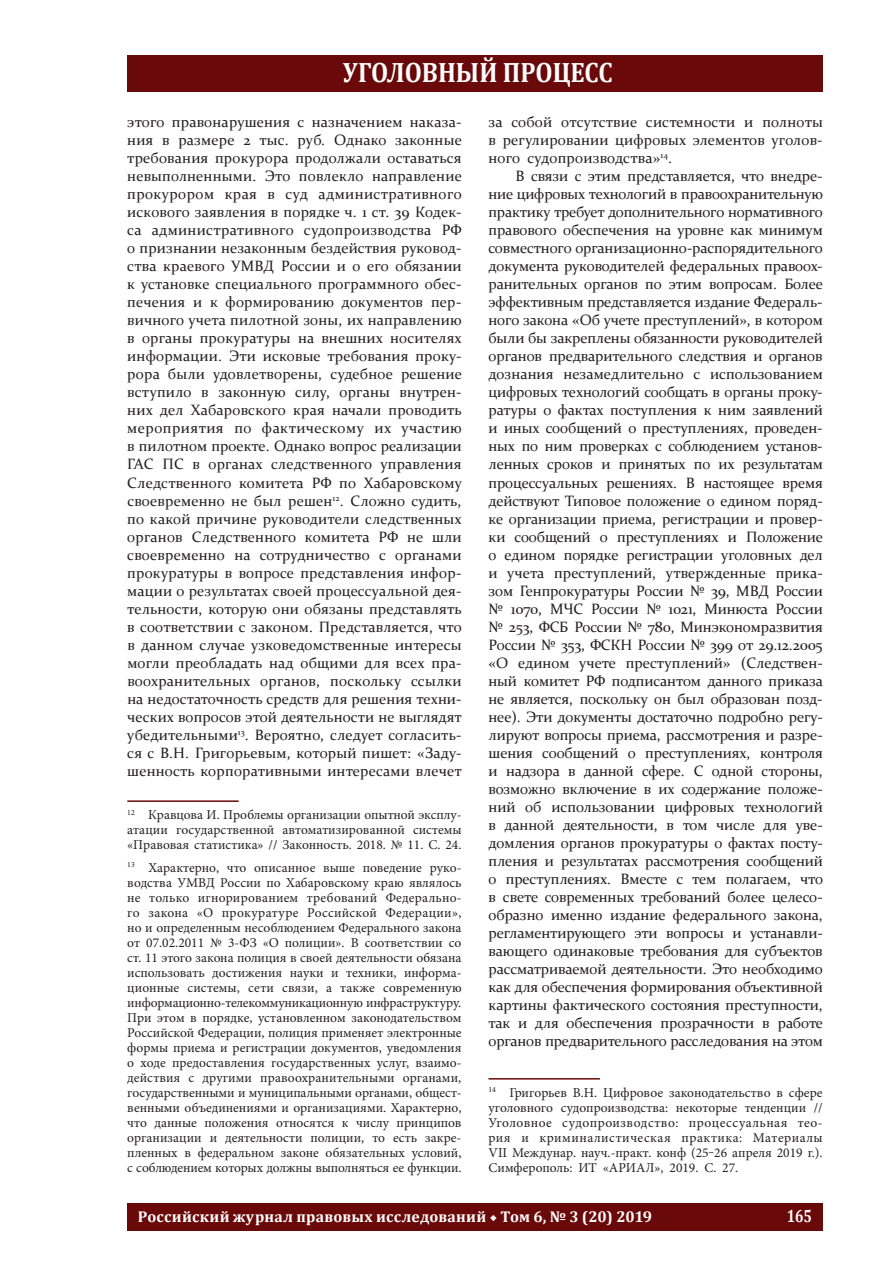
<style>
.page{position:relative;width:896px;height:1266px;background:#fff}
.page>*{position:absolute;margin:0;border:0;box-sizing:border-box;transform-origin:0 0}
.t1{font:700 28.2px "Cambria";color:#fff;scale:.88 1}
.t2{font:700 17.85px "Cambria";color:#fff;scale:.8 1}
.t3{font:700 15.6px "Cambria";letter-spacing:.015em;color:#fff}
.t4{font:15px/18px "Constantia";letter-spacing:.01em;color:#231f20;text-align:justify}
.t5{font:13.5px/15px "Minion Pro";color:#231f20;text-align:justify}
.s1{font-family:"Minion Pro"}
</style>
<div class="page">
<div style="left:127px;top:55px;width:695px;height:36px;background:#6a090a"></div>
<div style="left:127px;top:1203px;width:695px;height:27px;background:#6a090a"></div>
<hr style="left:127px;top:800px;width:112px;height:1px;background:#6a090a">
<hr style="left:488px;top:1077px;width:112px;height:2px;background:#6a090a">
<h1 class="t1" style="left:343px;top:52px;width:308px">УГОЛОВНЫЙ ПРОЦЕСС</h1>
<p class="t4" style="left:127px;top:112px;width:336px">этого правонарушения с назначением наказа&shy;ния в размере 2 тыс. руб. Однако законные требования прокурора продолжали оставаться невыполненными. Это повлекло направление прокурором края в суд административного искового заявления в порядке ч. 1 ст. 39 Кодек&shy;са административного судопроизводства РФ о признании незаконным бездействия руковод&shy;ства краевого УМВД России и о его обязании к установке специального программного обес&shy;печения и к формированию документов пер&shy;вичного учета пилотной зоны, их направлению в органы прокуратуры на внешних носителях информации. Эти исковые требования проку&shy;рора были удовлетворены, судебное решение вступило в законную силу, органы внутрен&shy;них дел Хабаровского края начали проводить мероприятия по фактическому их участию в пилотном проекте. Однако вопрос реализации ГАС ПС в органах следственного управления Следственного комитета РФ по Хабаровскому своевременно не был решен<sup>12</sup>. Сложно судить, по какой причине руководители следственных органов Следственного комитета РФ не шли своевременно на сотрудничество с органами прокуратуры в вопросе представления инфор&shy;мации о результатах своей процессуальной дея&shy;тельности, которую они обязаны представлять в соответствии с законом. Представляется, что в данном случае узковедомственные интересы могли преобладать над общими для всех пра&shy;воохранительных органов, поскольку ссылки на недостаточность средств для решения техни&shy;ческих вопросов этой деятельности не выглядят убедительными<sup>13</sup>. Вероятно, следует согласить&shy;ся с В.Н. Григорьевым, который пишет: «Заду&shy;шенность корпоративными интересами влечет</p>
<p class="t5" style="left:127px;top:807px;width:336px"><sup>12</sup> Кравцова И. Проблемы организации опытной эксплу&shy;атации государственной автоматизированной системы «Правовая статистика» // Законность. 2018. № 11. С. 24.</p>
<p class="t5" style="left:127px;top:859px;width:336px"><sup>13</sup> Характерно, что описанное выше поведение руко&shy;водства УМВД России по Хабаровскому краю являлось не только игнорированием требований Федерально&shy;го закона «О прокуратуре Российской Федерации», но и определенным несоблюдением Федерального закона от 07.02.2011 № 3-ФЗ «О полиции». В соответствии со ст. 11 этого закона полиция в своей деятельности обязана использовать достижения науки и техники, информа&shy;ционные системы, сети связи, а также современную информационно-телекоммуникационную инфраструктуру.<br>При этом в порядке, установленном законодательством Российской Федерации, полиция применяет электронные формы приема и регистрации документов, уведомления о ходе предоставления государственных услуг, взаимо&shy;действия с другими правоохранительными органами, государственными и муниципальными органами, общест&shy;венными объединениями и организациями. Характерно, что данные положения относятся к числу принципов организации и деятельности полиции, то есть закре&shy;пленных в федеральном законе обязательных условий, с соблюдением которых должны выполняться ее функции.</p>
<p class="t4" style="left:488px;top:112px;width:336px">за собой отсутствие системности и полноты в регулировании цифровых элементов уголов&shy;ного судопроизводства»<sup>14</sup>.</p>
<p class="t4" style="left:488px;top:166px;width:336px;text-indent:27px">В связи с этим представляется, что внедре&shy;ние цифровых технологий в правоохранительную практику требует дополнительного нормативного правового обеспечения на уровне как минимум совместного организационно-распорядительного документа руководителей федеральных правоох&shy;ранительных органов по этим вопросам. Более эффективным представляется издание Федераль&shy;ного закона «Об учете преступлений», в котором были бы закреплены обязанности руководителей органов предварительного следствия и органов дознания незамедлительно с использованием цифровых технологий сообщать в органы проку&shy;ратуры о фактах поступления к ним заявлений и иных сообщений о преступлениях, проведен&shy;ных по ним проверках с соблюдением установ&shy;ленных сроков и принятых по их результатам процессуальных решениях. В настоящее время действуют Типовое положение о едином поряд&shy;ке организации приема, регистрации и провер&shy;ки сообщений о преступлениях и Положение о едином порядке регистрации уголовных дел и учета преступлений, утвержденные прика&shy;зом Генпрокуратуры России № 39, МВД России № 1070, МЧС России № 1021, Минюста России № 253, ФСБ России № 780, Минэкономразвития России № 353, ФСКН России № 399 от 29.12.2005 «О едином учете преступлений» (Следствен&shy;ный комитет РФ подписантом данного приказа не является, поскольку он был образован позд&shy;нее). Эти документы достаточно подробно регу&shy;лируют вопросы приема, рассмотрения и разре&shy;шения сообщений о преступлениях, контроля и надзора в данной сфере. С одной стороны, возможно включение в их содержание положе&shy;ний об использовании цифровых технологий в данной деятельности, в том числе для уве&shy;домления органов прокуратуры о фактах посту&shy;пления и результатах рассмотрения сообщений о преступлениях. Вместе с тем полагаем, что в свете современных требований более целесо&shy;образно именно издание федерального закона, регламентирующего эти вопросы и устанавли&shy;вающего одинаковые требования для субъектов рассматриваемой деятельности. Это необходимо как для обеспечения формирования объективной картины фактического состояния преступности, так и для обеспечения прозрачности в работе органов предварительного расследования на этом</p>
<p class="t5" style="left:488px;top:1084px;width:336px"><sup>14</sup> Григорьев В.Н. Цифровое законодательство в сфере уголовного судопроизводства: некоторые тенденции // Уголовное судопроизводство: процессуальная тео&shy;рия и криминалистическая практика: Материалы VII Междунар. науч.-практ. конф (25‒26 апреля 2019 г.).<br>Симферополь: ИТ «АРИАЛ», 2019. С. 27.</p>
<p class="t3" style="left:138px;top:1205px;width:515px">Российский журнал правовых исследований <span class="s1">◆</span> Том 6, № 3 (20) 2019</p>
<p class="t2" style="left:786px;top:1203px;width:33px">165</p>
</div>
